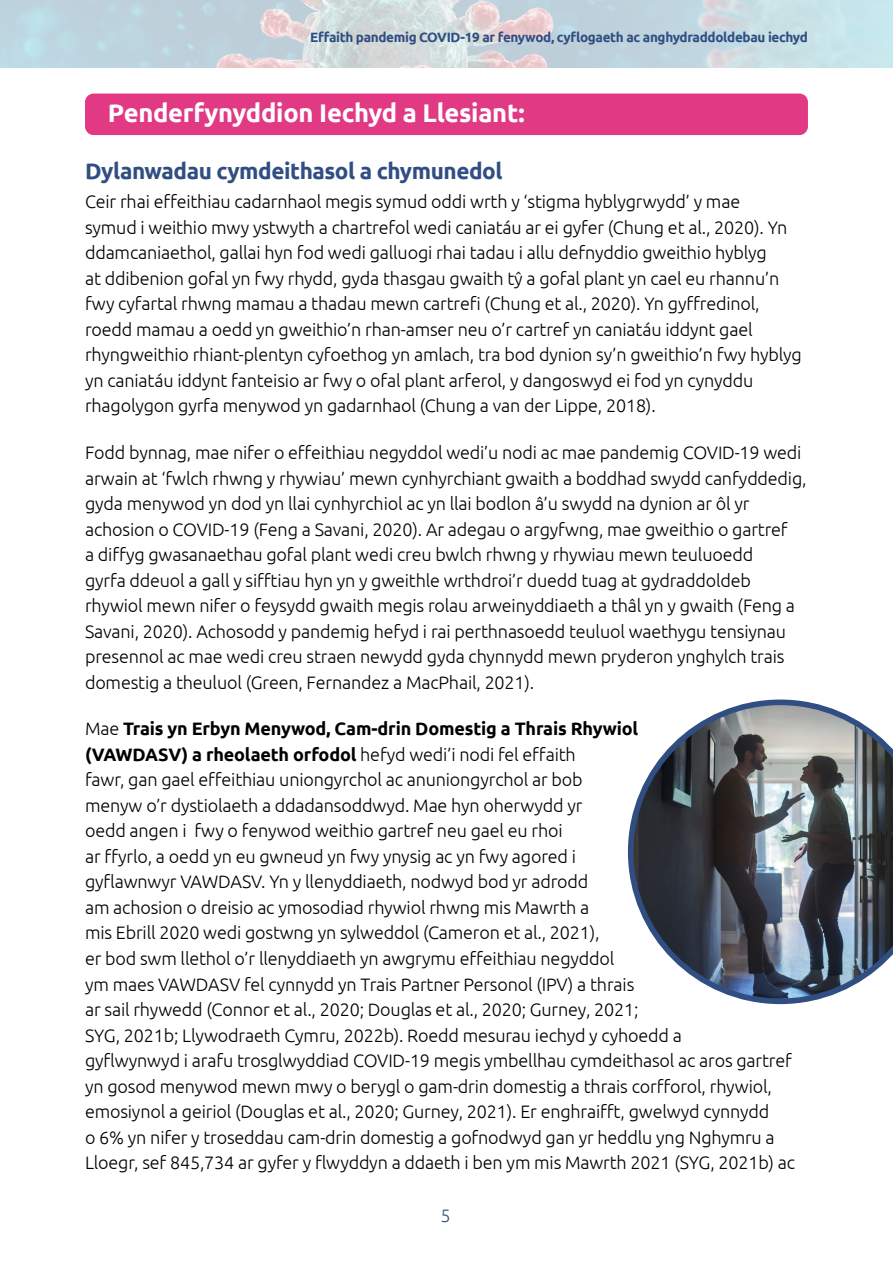
<style>
.page{position:relative;width:893px;height:1263px;background:#fff}
.page>*{position:absolute;margin:0;border:0;box-sizing:border-box;transform-origin:0 0}
.Headings{font:700 25.5px "Ubuntu";letter-spacing:-.01em;color:#fff}
.Sub_headings{font:700 22.5px "Ubuntu";letter-spacing:-.02em;color:#304e82}
.t1{font:300 18px/25.5px "Ubuntu";letter-spacing:-.01em;color:#000}
.t2{font:300 18px "Ubuntu";color:#304e82}
.t3{font:700 13.5px "Ubuntu";letter-spacing:-.025em;color:#304e82}
.s1{font-weight:700}
</style>
<div class="page">
<img style="left:0;top:0;width:893px;height:67px">
<div style="left:85px;top:94px;width:723px;height:41px;background:#e13983;border-radius:9px"></div>
<img style="left:628px;top:699px;width:265px;height:305px">
<p class="t3" style="left:310px;top:29px;width:499px">Effaith pandemig COVID-19 ar fenywod, cyflogaeth ac anghydraddoldebau iechyd</p>
<p class="Headings" style="left:108px;top:97px;width:418px">Penderfynyddion Iechyd a Llesiant:</p>
<p class="Sub_headings" style="left:85px;top:157px;width:419px">Dylanwadau cymdeithasol a chymunedol</p>
<p class="t1" style="left:85px;top:189px;width:718px">Ceir rhai effeithiau cadarnhaol megis symud oddi wrth y ‘stigma hyblygrwydd’ y mae<br>symud i weithio mwy ystwyth a chartrefol wedi caniatáu ar ei gyfer (Chung et al., 2020). Yn ddamcaniaethol, gallai hyn fod wedi galluogi rhai tadau i allu defnyddio gweithio hyblyg<br>at ddibenion gofal yn fwy rhydd, gyda thasgau gwaith tŷ a gofal plant yn cael eu rhannu’n fwy cyfartal rhwng mamau a thadau mewn cartrefi (Chung et al., 2020). Yn gyffredinol, roedd mamau a oedd yn gweithio’n rhan-amser neu o’r cartref yn caniatáu iddynt gael rhyngweithio rhiant-plentyn cyfoethog yn amlach, tra bod dynion sy’n gweithio’n fwy hyblyg yn caniatáu iddynt fanteisio ar fwy o ofal plant arferol, y dangoswyd ei fod yn cynyddu rhagolygon gyrfa menywod yn gadarnhaol (Chung a van der Lippe, 2018).</p>
<p class="t1" style="left:85px;top:440px;width:723px">Fodd bynnag, mae nifer o effeithiau negyddol wedi’u nodi ac mae pandemig COVID-19 wedi arwain at ‘fwlch rhwng y rhywiau’ mewn cynhyrchiant gwaith a boddhad swydd canfyddedig, gyda menywod yn dod yn llai cynhyrchiol ac yn llai bodlon â’u swydd na dynion ar ôl yr achosion o COVID-19 (Feng a Savani, 2020). Ar adegau o argyfwng, mae gweithio o gartref<br>a diffyg gwasanaethau gofal plant wedi creu bwlch rhwng y rhywiau mewn teuluoedd<br>gyrfa ddeuol a gall y sifftiau hyn yn y gweithle wrthdroi’r duedd tuag at gydraddoldeb rhywiol mewn nifer o feysydd gwaith megis rolau arweinyddiaeth a thâl yn y gwaith (Feng a Savani, 2020). Achosodd y pandemig hefyd i rai perthnasoedd teuluol waethygu tensiynau presennol ac mae wedi creu straen newydd gyda chynnydd mewn pryderon ynghylch trais domestig a theuluol (Green, Fernandez a MacPhail, 2021).</p>
<p class="t1" style="left:85px;top:716px;width:711px">Mae <span class="s1">Trais yn Erbyn Menywod, Cam-drin Domestig a Thrais Rhywiol<br>(VAWDASV) a rheolaeth orfodol</span> hefyd wedi’i nodi fel effaith<br>fawr, gan gael effeithiau uniongyrchol ac anuniongyrchol ar bob<br>menyw o’r dystiolaeth a ddadansoddwyd. Mae hyn oherwydd yr<br>oedd angen i fwy o fenywod weithio gartref neu gael eu rhoi<br>ar ffyrlo, a oedd yn eu gwneud yn fwy ynysig ac yn fwy agored i<br>gyflawnwyr VAWDASV. Yn y llenyddiaeth, nodwyd bod yr adrodd<br>am achosion o dreisio ac ymosodiad rhywiol rhwng mis Mawrth a<br>mis Ebrill 2020 wedi gostwng yn sylweddol (Cameron et al., 2021),<br>er bod swm llethol o’r llenyddiaeth yn awgrymu effeithiau negyddol<br>ym maes VAWDASV fel cynnydd yn Trais Partner Personol (IPV) a thrais<br>ar sail rhywedd (Connor et al., 2020; Douglas et al., 2020; Gurney, 2021;<br>SYG, 2021b; Llywodraeth Cymru, 2022b). Roedd mesurau iechyd y cyhoedd a<br>gyflwynwyd i arafu trosglwyddiad COVID-19 megis ymbellhau cymdeithasol ac aros gartref yn gosod menywod mewn mwy o berygl o gam-drin domestig a thrais corfforol, rhywiol, emosiynol a geiriol (Douglas et al., 2020; Gurney, 2021). Er enghraifft, gwelwyd cynnydd<br>o 6% yn nifer y troseddau cam-drin domestig a gofnodwyd gan yr heddlu yng Nghymru a Lloegr, sef 845,734 ar gyfer y flwyddyn a ddaeth i ben ym mis Mawrth 2021 (SYG, 2021b) ac</p>
<p class="t2" style="left:440px;top:1205px;width:12px">5</p>
</div>
